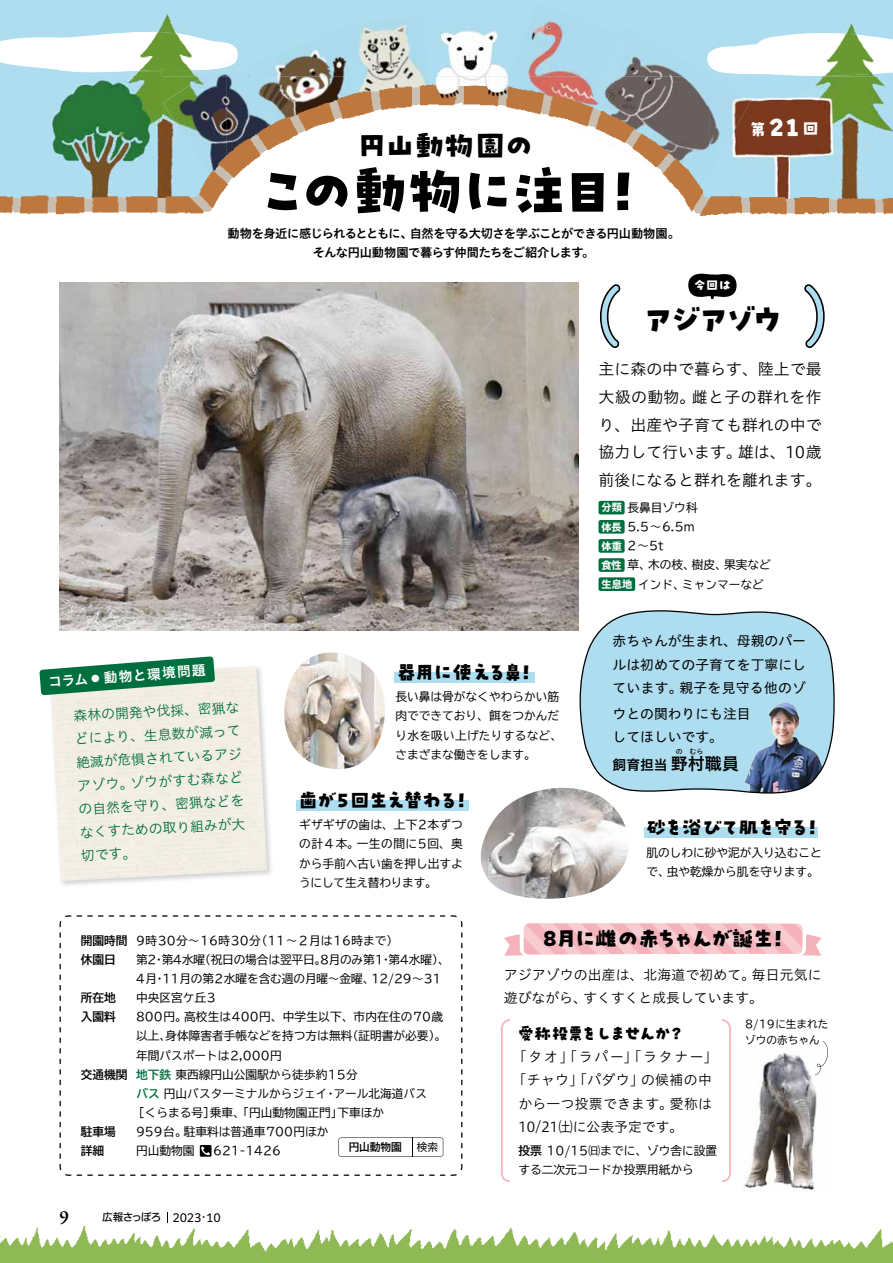
<style>
.page{position:relative;width:893px;height:1263px;background:#fff}
.page>*{position:absolute;margin:0;border:0;box-sizing:border-box;transform-origin:0 0}
.t1{font:55.35px "P Puhu Picnic Min 2 H 90 msp RKSJ H";letter-spacing:-.055em;color:#000}
.t2{font:31.95px "P Puhu Picnic Min 2 H 90 msp RKSJ H";letter-spacing:-.155em;color:#000}
.t3{font:29.7px "P Puhu Picnic Min 2 H 90 msp RKSJ H";letter-spacing:-.01em;color:#000}
.t4{font:25.5px "P Puhu Picnic Min 2 H 90 msp RKSJ H";color:#fff}
.t5{font:22.35px "P Puhu Picnic Min 2 H 90 msp RKSJ H";letter-spacing:-.11em;color:#000}
.t6{font:20.25px "P Puhu Picnic Min 2 H 90 msp RKSJ H";letter-spacing:-.115em;color:#000}
.t7{font:20.25px "P Puhu Picnic Min 2 H 90 msp RKSJ H";letter-spacing:-.145em;color:#000}
.t8{font:600 19.2px "Garamond Premr Pro";color:#000}
.t9{font:16.95px "P Puhu Picnic Min 2 H 90 msp RKSJ H";letter-spacing:-.13em;color:#000}
.t10{font:16.95px "Hiragino UD Sans Std N W6 90 msp RKSJ H";color:#000}
.t11{font:16.95px "P Puhu Picnic Min 2 H 90 msp RKSJ H";color:#fff}
.t12{font:15.9px/27.6px "Hiragino UD Sans Std N W3 90 msp RKSJ H";color:#000;text-align:justify}
.t13{font:13.8px/23.4px "Hiragino UD Sans Std N W3 90 msp RKSJ H";color:#006f3f;text-align:justify}
.t14{font:13.8px/23.4px "Hiragino UD Sans Std N W3 90 msp RKSJ H";letter-spacing:.01em;color:#000}
.t15{font:13.8px/23.4px "Hiragino UD Sans Std N W4 90 msp RKSJ H";color:#000;text-align:justify}
.t16{font:13.8px "Hiragino UD Sans Std N W3 90 msp RKSJ H";letter-spacing:.135em;color:#000}
.t17{font:13.8px "Hiragino UD Sans Std N W3 90 msp RKSJ H";letter-spacing:.035em;color:#000}
.t18{font:13.8px "Hiragino UD Sans Std N W6 90 msp RKSJ H";color:#fff}
.t19{font:13.8px "Hiragino UD Sans Std N W6 90 msp RKSJ H";color:#000}
.t20{font:12.75px "P Puhu Picnic Min 2 H 90 msp RKSJ H";color:#fff}
.t21{font:12.15px/19.2px "Hiragino UD Sans Std N W6 90 msp RKSJ H";letter-spacing:-.04em;color:#000;text-align:center}
.t22{font:11.7px/19.2px "TBUD Go Std Regular 90 msp RKSJ H";color:#000}
.t23{font:11.7px "TBUD Go Std Bold 90 msp RKSJ H";color:#000}
.t24{font:10.65px/15.9px "TBUD Go Std Regular 90 msp RKSJ H";color:#000}
.t25{font:10.65px "Hiragino UD Sans F Std N W5 90 msp RKSJ H";letter-spacing:-.06em;color:#000}
.t26{font:10.65px "TBUD Go Std Bold 90 msp RKSJ H";color:#000}
.t27{font:6.9px "Hiragino UD Sans Std N W5 90 msp RKSJ H";color:#000}
.s1{font-size:8.55px}
.s2{font-family:"TBUD Go Std Ex Bold 90 msp RKSJ H";font-size:10.05px;color:#fff}
.s3{font-size:16.95px}
.s4{font-family:"TBUD Go Std Bold 90 msp RKSJ H"}
.s5{font-family:"TBUD Go Std Bold 90 msp RKSJ H";color:#006f3f}
.s6{font-family:"Clarimo UDPE";font-size:11.7px}
.s7{font-family:"Hiragino UD Sans F Std N W3 90 msp RKSJ H"}
</style>
<div class="page">
<div style="left:0;top:0;width:893px;height:77px;background:#aeddf0"></div>
<svg style="left:713px;top:30px;width:78px;height:47px"></svg>
<img style="left:513px;top:2px;width:109px;height:75px">
<img style="left:100px;top:0;width:127px;height:77px">
<div style="left:791px;top:11px;width:102px;height:22px;background:#aeddf1"></div>
<img style="left:791px;top:33px;width:102px;height:44px">
<img style="left:39px;top:74px;width:122px;height:3px">
<img style="left:227px;top:58px;width:17px;height:19px">
<img style="left:203px;top:74px;width:24px;height:3px">
<svg style="left:0;top:31px;width:239px;height:43px"></svg>
<img style="left:616px;top:27px;width:97px;height:50px">
<img style="left:598px;top:34px;width:33px;height:43px">
<img style="left:244px;top:28px;width:101px;height:49px">
<svg style="left:246px;top:70px;width:4px;height:7px"></svg>
<img style="left:345px;top:17px;width:83px;height:60px">
<img style="left:346px;top:38px;width:15px;height:39px">
<img style="left:0;top:77px;width:893px;height:139px">
<img style="left:433px;top:26px;width:80px;height:73px">
<svg style="left:509px;top:66px;width:4px;height:11px"></svg>
<svg style="left:433px;top:98px;width:29px;height:1px"></svg>
<img style="left:504px;top:77px;width:9px;height:16px">
<img style="left:0;top:1222px;width:893px;height:41px">
<div style="left:598px;top:501px;width:27px;height:13px;background:#006f3f;border-radius:2px"></div>
<div style="left:598px;top:520px;width:27px;height:14px;background:#006f3f;border-radius:2px"></div>
<div style="left:598px;top:539px;width:27px;height:14px;background:#006f3f;border-radius:2px"></div>
<div style="left:598px;top:558px;width:27px;height:14px;background:#006f3f;border-radius:2px"></div>
<div style="left:598px;top:577px;width:37px;height:14px;background:#006f3f;border-radius:2px"></div>
<div style="left:296px;top:800px;width:173px;height:10px;background:#aeddf0"></div>
<div style="left:394px;top:672px;width:141px;height:10px;background:#aeddf0"></div>
<svg style="left:688px;top:273px;width:49px;height:26px"></svg>
<div style="left:644px;top:827px;width:174px;height:11px;background:#aeddf0"></div>
<svg style="left:580px;top:610px;width:255px;height:184px;background:#aad1e3"></svg>
<img style="left:61px;top:795px;width:210px;height:91px">
<img style="left:51px;top:666px;width:216px;height:215px">
<svg style="left:804px;top:284px;width:21px;height:64px"></svg>
<svg style="left:600px;top:284px;width:21px;height:64px"></svg>
<svg style="left:39px;top:656px;width:176px;height:39px"></svg>
<img style="left:60px;top:283px;width:518px;height:348px">
<svg style="left:60px;top:915px;width:402px;height:261px"></svg>
<svg style="left:504px;top:923px;width:318px;height:33px;background:#f6c7cc"></svg>
<img style="left:284px;top:652px;width:112px;height:117px">
<img style="left:480px;top:779px;width:155px;height:120px">
<svg style="left:338px;top:1137px;width:105px;height:20px"></svg>
<img style="left:744px;top:1049px;width:73px;height:142px">
<svg style="left:501px;top:1019px;width:9px;height:163px"></svg>
<svg style="left:722px;top:1019px;width:9px;height:163px"></svg>
<svg style="left:815px;top:1041px;width:13px;height:34px"></svg>
<h3 class="t3" style="left:357px;top:135px;width:178px">円山動物園の</h3>
<h1 class="t1" style="left:255px;top:171px;width:397px">この動物に注目！</h1>
<p class="t21" style="left:228px;top:225px;width:454px">動物を身近に感じられるとともに、自然を守る大切さを学ぶことができる円山動物園。そんな円山動物園で暮らす仲間たちをご紹介します。</p>
<h3 class="t4" style="left:769px;top:118px;width:33px">21</h3>
<h3 class="t11" style="left:749px;top:123px;width:19px">第</h3>
<h3 class="t11" style="left:802px;top:122px;width:19px">回</h3>
<p class="t20" style="left:694px;top:281px;width:39px">今回は</p>
<h2 class="t2" style="left:642px;top:308px;width:142px">アジアゾウ</h2>
<h3 class="t12" style="left:598px;top:358px;width:225px">主に森の中で暮らす、陸上で最大級の動物。雌と子の群れを作り、出産や子育ても群れの中で協力して行います。雄は、10歳前後になると群れを離れます。</h3>
<p class="t18" style="left:48px;top:676px;width:159px;rotate:-4deg">コラム <span class="s1">●</span> 動物と環境問題</p>
<p class="t13" style="left:73px;top:706px;width:167px;rotate:-3deg">森林の開発や伐採、密猟などにより、生息数が減って絶滅が危惧されているアジアゾウ。ゾウがすむ森などの自然を守り、密猟などをなくすための取り組みが大切です。</p>
<h3 class="t6" style="left:396px;top:664px;width:142px">器用に使える鼻！</h3>
<p class="t22" style="left:395px;top:689px;width:168px">長い鼻は骨がなくやわらかい筋肉でできており、餌をつかんだり水を吸い上げたりするなど、さまざまな働きをします。</p>
<h3 class="t7" style="left:298px;top:792px;width:175px">歯が５回生え替わる！</h3>
<p class="t22" style="left:299px;top:817px;width:165px;text-align:justify">ギザギザの歯は、上下2本ずつの計４本。一生の間に5回、奥から手前へ古い歯を押し出すようにして生え替わります。</p>
<p class="t22" style="left:601px;top:500px;width:171px"><span class="s2">分類</span> 長鼻目ゾウ科<br><span class="s2">体長</span> 5.5～6.5m<br><span class="s2">体重</span> 2～5t<br><span class="s2">食性</span> 草、木の枝、樹皮、果実など<span class="s2">生息地</span> インド、ミャンマーなど</p>
<p class="t15" style="left:612px;top:631px;width:195px">赤ちゃんが生まれ、母親のパールは初めての子育てを丁寧にしています。親子を見守る他のゾ</p>
<p class="t15" style="left:612px;top:704px;width:140px">ウとの関わりにも注目してほしいです。</p>
<p class="t27" style="left:689px;top:749px;width:15px">むら</p>
<p class="t27" style="left:676px;top:749px;width:8px">の</p>
<h3 class="t10" style="left:688px;top:757px;width:53px">村職員</h3>
<p class="t19" style="left:612px;top:759px;width:77px">飼育担当 <span class="s3">野</span></p>
<h3 class="t6" style="left:646px;top:820px;width:178px">砂を浴びて肌を守る！</h3>
<p class="t22" style="left:646px;top:844px;width:177px">肌のしわに砂や泥が入り込むことで、虫や乾燥から肌を守ります。</p>
<p class="t22" style="left:81px;top:932px;width:319px"><span class="s4">開園時間</span> 9時30分～16時30分（11～２月は16時まで）</p>
<p class="t23" style="left:81px;top:955px;width:37px">休園日</p>
<p class="t22" style="left:136px;top:951px;width:315px">第2・第4水曜（祝日の場合は翌平日。8月のみ第1・第4水曜）、<br>4月・11月の第2水曜を含む週の月曜～金曜、12/29～31</p>
<p class="t23" style="left:81px;top:993px;width:37px">所在地</p>
<p class="t22" style="left:136px;top:990px;width:81px">中央区宮ケ丘3</p>
<p class="t23" style="left:81px;top:1012px;width:37px">入園料</p>
<p class="t22" style="left:136px;top:1009px;width:309px">800円。高校生は400円、中学生以下、市内在住の70歳</p>
<p class="t22" style="left:136px;top:1028px;width:312px">以上、身体障害者手帳などを持つ方は無料（証明書が必要）。</p>
<p class="t22" style="left:136px;top:1047px;width:147px">年間パスポートは2,000円</p>
<p class="t22" style="left:81px;top:1066px;width:279px"><span class="s4">交通機関</span> <span class="s5">地下鉄</span> 東西線円山公園駅から徒歩約15分</p>
<p class="t22" style="left:81px;top:1085px;width:375px"><span class="s5">　　　　 バス</span> 円山バスターミナルからジェイ・アール北海道バス 　　</p>
<p class="t22" style="left:81px;top:1104px;width:305px">　　　　　［くらまる号］乗車、「円山動物園正門」下車ほか</p>
<p class="t23" style="left:81px;top:1127px;width:37px">駐車場</p>
<p class="t22" style="left:136px;top:1124px;width:194px">959台。駐車料は普通車700円ほか</p>
<p class="t23" style="left:81px;top:1146px;width:25px">詳細</p>
<p class="t22" style="left:136px;top:1143px;width:60px">円山動物園</p>
<p class="t22" style="left:213px;top:1143px;width:69px">621-1426</p>
<p class="t26" style="left:349px;top:1143px;width:55px">円山動物園</p>
<p class="t24" style="left:417px;top:1140px;width:23px">検索</p>
<h3 class="t8" style="left:60px;top:1205px;width:11px">9</h3>
<p class="t25" style="left:102px;top:1213px;width:120px">広報さっぽろ <span class="s6">2023</span><span class="s7">・</span><span class="s6">10</span></p>
<h3 class="t5" style="left:539px;top:930px;width:252px">８月に雌の赤ちゃんが誕生！</h3>
<p class="t14" style="left:504px;top:964px;width:319px">アジアゾウの出産は、北海道で初めて。毎日元気に遊びながら、すくすくと成長しています。</p>
<h3 class="t9" style="left:517px;top:1027px;width:169px">愛称投票をしませんか？</h3>
<p class="t24" style="left:745px;top:1018px;width:85px">8/19に生まれたゾウの赤ちゃん</p>
<p class="t16" style="left:513px;top:1051px;width:206px">「タオ」「ラパー」「ラタナー」</p>
<p class="t17" style="left:512px;top:1075px;width:201px">「チャウ」「パダウ」の候補の中</p>
<p class="t14" style="left:518px;top:1093px;width:195px">から一つ投票できます。愛称は</p>
<p class="t14" style="left:518px;top:1117px;width:166px">10/21㈯に公表予定です。</p>
<p class="t22" style="left:518px;top:1143px;width:200px"><span class="s4">投票</span> 10/15㈰までに、ゾウ舎に設置する二次元コードか投票用紙から</p>
</div>
